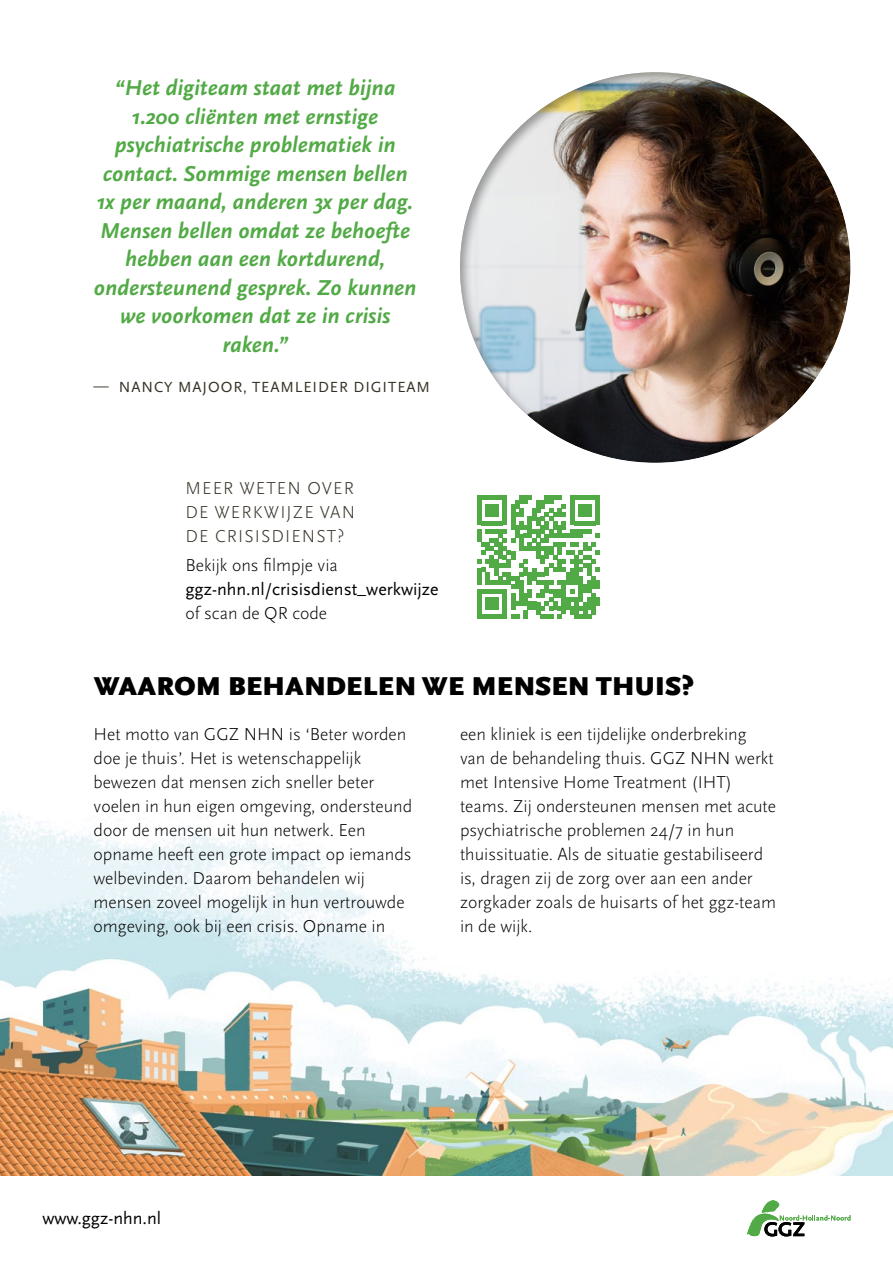
<style>
.page{position:relative;width:893px;height:1263px;background:#fff}
.page>*{position:absolute;margin:0;border:0;box-sizing:border-box;transform-origin:0 0}
.t1{font:900 27px "Scala Sans Pro";letter-spacing:.01em;color:#000}
.t2{font:italic 700 22.5px/28.5px "Scala Sans Pro";color:#52aa46;text-align:center}
.t3{font:300 18px/24px "Scala Sans Pro";color:#000}
.t4{font:18px "Scala Sans Pro";color:#000}
.t5{font:300 18px/24px "Scala Sans Pro";letter-spacing:.06em;color:#343024;text-align:justify}
.t6{font:15.3px "Scala Sans Pro";letter-spacing:.06em;color:#343024}
</style>
<div class="page">
<img style="left:0;top:812px;width:893px;height:364px">
<svg style="left:747px;top:1200px;width:103px;height:36px"></svg>
<div style="left:445px;top:61px;width:419px;height:402px;background:#000;opacity:.35"></div>
<svg style="left:477px;top:496px;width:123px;height:123px"></svg>
<p class="t2" style="left:94px;top:74px;width:324px">“Het digiteam staat met bijna<br>1.200 cliënten met ernstige psychiatrische problematiek in contact. Sommige mensen bellen<br>1x per maand, anderen 3x per dag.<br>Mensen bellen omdat ze behoefte hebben aan een kortdurend, ondersteunend gesprek. Zo kunnen we voorkomen dat ze in crisis raken.”</p>
<p class="t6" style="left:94px;top:378px;width:338px">— NANCY MAJOOR, TEAMLEIDER DIGITEAM</p>
<p class="t5" style="left:186px;top:477px;width:171px">MEER WETEN OVER DE WERKWIJZE VAN DE CRISISDIENST?</p>
<p class="t3" style="left:185px;top:553px;width:154px">Bekijk ons filmpje via</p>
<p class="t4" style="left:185px;top:578px;width:255px">ggz-nhn.nl/crisisdienst_werkwijze</p>
<p class="t3" style="left:185px;top:601px;width:143px">of scan de QR code</p>
<h1 class="t1" style="left:94px;top:670px;width:602px">WAAROM BEHANDELEN WE MENSEN THUIS?</h1>
<p class="t3" style="left:94px;top:722px;width:320px">Het motto van GGZ NHN is ‘Beter worden doe je thuis’. Het is wetenschappelijk bewezen dat mensen zich sneller beter voelen in hun eigen omgeving, ondersteund door de mensen uit hun netwerk. Een opname heeft een grote impact op iemands welbevinden. Daarom behandelen wij mensen zoveel mogelijk in hun vertrouwde omgeving, ook bij een crisis. Opname in</p>
<p class="t3" style="left:460px;top:722px;width:318px">een kliniek is een tijdelijke onderbreking van de behandeling thuis. GGZ NHN werkt met Intensive Home Treatment (IHT) teams. Zij ondersteunen mensen met acute psychiatrische problemen 24/7 in hun thuissituatie. Als de situatie gestabiliseerd is, dragen zij de zorg over aan een ander zorgkader zoals de huisarts of het ggz-team in de wijk.</p>
<p class="t4" style="left:43px;top:1207px;width:120px">www.ggz-nhn.nl</p>
</div>
